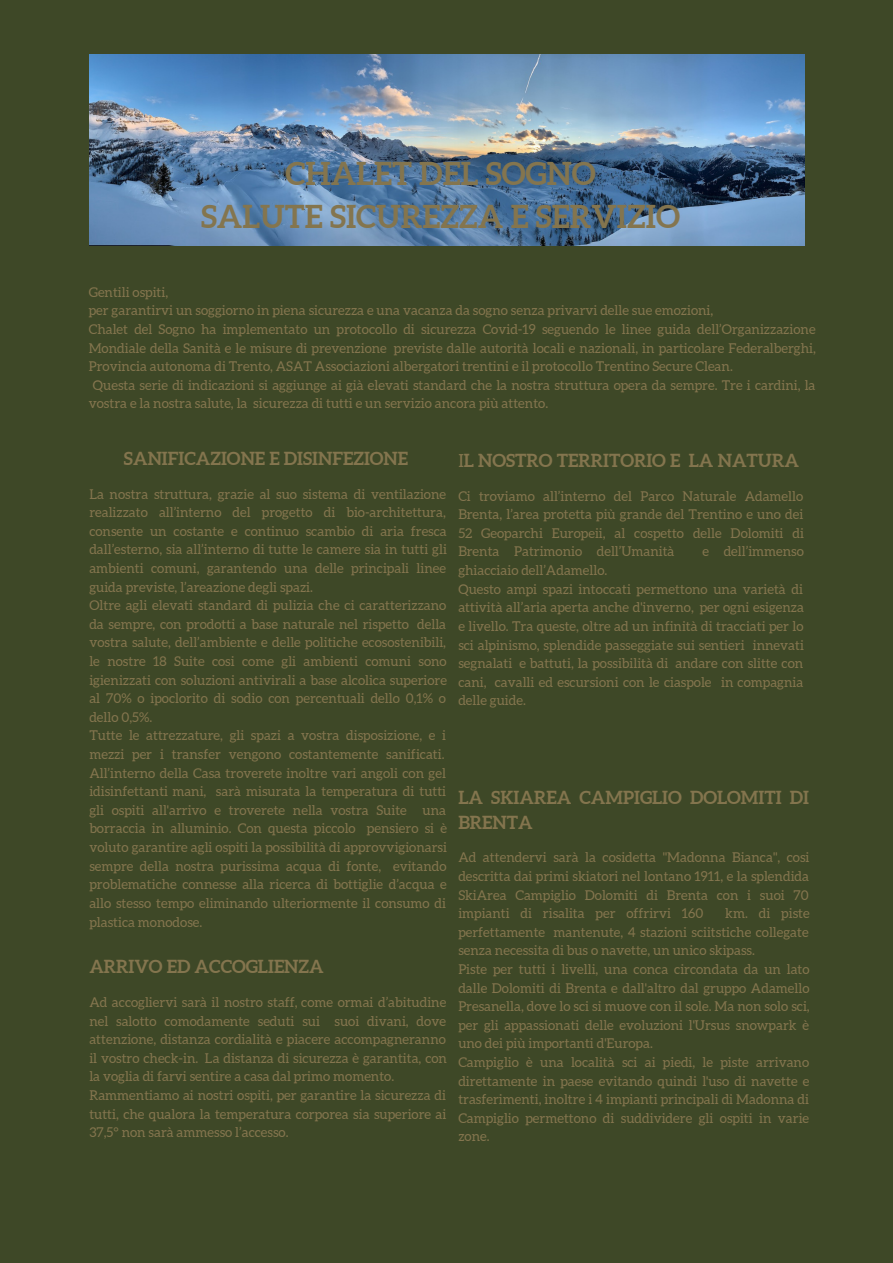
<style>
.page{position:relative;width:893px;height:1263px;background:#3e4827}
.page>*{position:absolute;margin:0;border:0;box-sizing:border-box;transform-origin:0 0}
.t1{font:700 31.5px/43.9px "Aleo";color:#84754e;text-align:center}
.t2{font:700 18px/24.8px "Aleo";color:#84754e}
.t3{font:13.5px/18.6px "Aleo";color:#84754e}
.s1{font-weight:400}
</style>
<div class="page">
<img style="left:90px;top:54px;width:714px;height:192px">
<h1 class="t1" style="left:201px;top:151px;width:480px">CHALET DEL SOGNO<br>SALUTE SICUREZZA E SERVIZIO</h1>
<p class="t3" style="left:89px;top:282px;width:81px">Gentili ospiti,</p>
<p class="t3" style="left:89px;top:301px;width:626px">per garantirvi un soggiorno in piena sicurezza e una vacanza da sogno senza privarvi delle sue emozioni,</p>
<p class="t3" style="left:89px;top:320px;width:728px">Chalet del Sogno ha implementato un protocollo di sicurezza Covid-19 seguendo le linee guida dell’Organizzazione</p>
<p class="t3" style="left:89px;top:338px;width:728px">Mondiale della Sanità e le misure di prevenzione previste dalle autorità locali e nazionali, in particolare Federalberghi,</p>
<p class="t3" style="left:89px;top:357px;width:645px">Provincia autonoma di Trento, ASAT Associazioni albergatori trentini e il protocollo Trentino Secure Clean.</p>
<p class="t3" style="left:93px;top:376px;width:724px">Questa serie di indicazioni si aggiunge ai già elevati standard che la nostra struttura opera da sempre. Tre i cardini, la</p>
<p class="t3" style="left:89px;top:394px;width:461px">vostra e la nostra salute, la sicurezza di tutti e un servizio ancora più attento.</p>
<h2 class="t2" style="left:124px;top:446px;width:286px">SANIFICAZIONE E DISINFEZIONE</h2>
<p class="t3" style="left:89px;top:484px;width:359px">La nostra struttura, grazie al suo sistema di ventilazione realizzato all’interno del progetto di bio-architettura, consente un costante e continuo scambio di aria fresca dall’esterno, sia all’interno di tutte le camere sia in tutti gli ambienti comuni, garantendo una delle principali linee guida previste, l’areazione degli spazi.<br>Oltre agli elevati standard di pulizia che ci caratterizzano da sempre, con prodotti a base naturale nel rispetto della vostra salute, dell’ambiente e delle politiche ecosostenibili, le nostre 18 Suite cosi come gli ambienti comuni sono igienizzati con soluzioni antivirali a base alcolica superiore al 70% o ipoclorito di sodio con percentuali dello 0,1% o dello 0,5%.<br>Tutte le attrezzature, gli spazi a vostra disposizione, e i mezzi per i transfer vengono costantemente sanificati.<br>All’interno della Casa troverete inoltre vari angoli con gel idisinfettanti mani, sarà misurata la temperatura di tutti gli ospiti all'arrivo e troverete nella vostra Suite una borraccia in alluminio. Con questa piccolo pensiero si è voluto garantire agli ospiti la possibilità di approvvigionarsi sempre della nostra purissima acqua di fonte, evitando problematiche connesse alla ricerca di bottiglie d’acqua e allo stesso tempo eliminando ulteriormente il consumo di plastica monodose.</p>
<h2 class="t2" style="left:89px;top:954px;width:236px">ARRIVO ED ACCOGLIENZA</h2>
<p class="t3" style="left:89px;top:993px;width:359px">Ad accogliervi sarà il nostro staff, come ormai d’abitudine nel salotto comodamente seduti sui suoi divani, dove attenzione, distanza cordialità e piacere accompagneranno il vostro check-in. La distanza di sicurezza è garantita, con la voglia di farvi sentire a casa dal primo momento.<br>Rammentiamo ai nostri ospiti, per garantire la sicurezza di tutti, che qualora la temperatura corporea sia superiore ai 37,5° non sarà ammesso l’accesso.</p>
<h2 class="t2" style="left:458px;top:448px;width:342px"><span class="s1">I</span>L NOSTRO TERRITORIO E LA NATURA</h2>
<p class="t3" style="left:458px;top:486px;width:347px;text-align:justify">Ci troviamo all’interno del Parco Naturale Adamello Brenta, l’area protetta più grande del Trentino e uno dei 52 Geoparchi Europeii, al cospetto delle Dolomiti di Brenta Patrimonio dell’Umanità</p>
<p class="t3" style="left:702px;top:542px;width:103px">e dell’immenso</p>
<p class="t3" style="left:458px;top:561px;width:347px">ghiacciaio dell’Adamello.<br>Questo ampi spazi intoccati permettono una varietà di attività all’aria aperta anche d'inverno, per ogni esigenza e livello. Tra queste, oltre ad un infinità di tracciati per lo sci alpinismo, splendide passeggiate sui sentieri innevati segnalati e battuti, la possibilità di andare con slitte con cani, cavalli ed escursioni con le ciaspole in compagnia delle guide.</p>
<h2 class="t2" style="left:458px;top:785px;width:352px">LA SKIAREA CAMPIGLIO DOLOMITI DI<br>BRENTA</h2>
<p class="t3" style="left:458px;top:848px;width:353px;text-align:justify">Ad attendervi sarà la cosidetta "Madonna Bianca", cosi descritta dai primi skiatori nel lontano 1911, e la splendida SkiArea Campiglio Dolomiti di Brenta con i suoi 70 impianti di risalita per offrirvi 160</p>
<p class="t3" style="left:458px;top:904px;width:353px;text-indent:267px">km. di piste perfettamente mantenute, 4 stazioni sciitstiche collegate senza necessita di bus o navette, un unico skipass.<br>Piste per tutti i livelli, una conca circondata da un lato dalle Dolomiti di Brenta e dall'altro dal gruppo Adamello Presanella, dove lo sci si muove con il sole. Ma non solo sci, per gli appassionati delle evoluzioni l'Ursus snowpark è uno dei più importanti d'Europa.<br>Campiglio è una località sci ai piedi, le piste arrivano direttamente in paese evitando quindi l'uso di navette e trasferimenti, inoltre i 4 impianti principali di Madonna di Campiglio permettono di suddividere gli ospiti in varie zone.</p>
</div>
